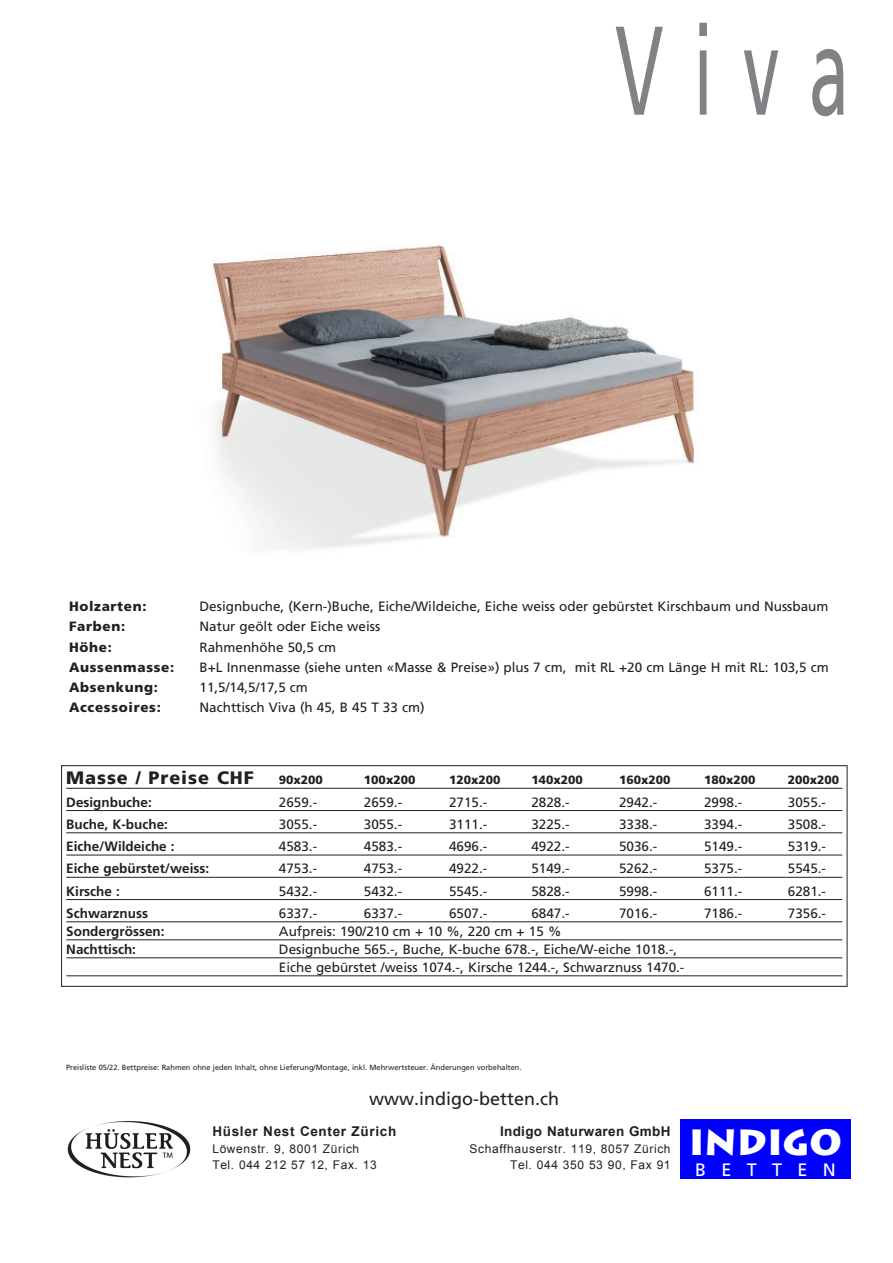
<style>
.page{position:relative;width:893px;height:1263px;background:#fff}
.page>*{position:absolute;margin:0;border:0;box-sizing:border-box;transform-origin:0 0}
.t1{font:126px "Frutiger";color:#808285;scale:.57 1}
.t2{font:900 36px "Lithos";color:#fff}
.t3{font:18px "Frutiger";color:#231f20}
.t4{font:900 18px "Frutiger";letter-spacing:.05em;color:#231f20}
.t5{font:18px "Frutiger";letter-spacing:.85em;color:#fff}
.t6{font:13.5px "Frutiger";color:#231f20}
.t7{font:700 13.5px "Frutiger";color:#231f20}
.t8{font:900 13.5px "Frutiger";letter-spacing:.05em;color:#231f20}
.t9{font:700 13.5px "Arial";letter-spacing:.05em;color:#231f20}
.t10{font:700 13.5px "Arial";letter-spacing:.025em;color:#231f20}
.t11{font:12px "Arial";letter-spacing:.05em;color:#231f20}
.t12{font:900 12px "Frutiger";color:#231f20}
.t13{font:7.5px "Frutiger";color:#231f20}
</style>
<div class="page">
<hr style="left:66px;top:788px;width:776px;height:1px;background:#231f20">
<hr style="left:66px;top:810px;width:776px;height:1px;background:#231f20">
<hr style="left:66px;top:832px;width:776px;height:1px;background:#231f20">
<hr style="left:66px;top:855px;width:776px;height:1px;background:#231f20">
<hr style="left:66px;top:877px;width:776px;height:1px;background:#231f20">
<hr style="left:66px;top:899px;width:776px;height:1px;background:#231f20">
<hr style="left:66px;top:921px;width:776px;height:1px;background:#231f20">
<hr style="left:66px;top:939px;width:776px;height:1px;background:#231f20">
<hr style="left:66px;top:957px;width:776px;height:1px;background:#231f20">
<hr style="left:66px;top:975px;width:776px;height:1px;background:#231f20">
<div style="left:61px;top:765px;width:786px;height:221px;border:1px solid #231f20"></div>
<img style="left:67px;top:1121px;width:124px;height:57px">
<div style="left:680px;top:1119px;width:170px;height:60px;background:#00f"></div>
<img style="left:212px;top:245px;width:483px;height:306px">
<p class="t1" style="left:615px;top:-3px;width:412px">Viva</p>
<p class="t8" style="left:69px;top:598px;width:79px">Holzarten:</p>
<p class="t6" style="left:200px;top:599px;width:630px">Designbuche, (Kern-)Buche, Eiche/Wildeiche, Eiche weiss oder gebürstet Kirschbaum und Nussbaum</p>
<p class="t8" style="left:69px;top:619px;width:58px">Farben:</p>
<p class="t6" style="left:199px;top:619px;width:182px">Natur geölt oder Eiche weiss</p>
<p class="t8" style="left:69px;top:639px;width:44px">Höhe:</p>
<p class="t6" style="left:199px;top:639px;width:138px">Rahmenhöhe 50,5 cm</p>
<p class="t8" style="left:69px;top:659px;width:107px">Aussenmasse:</p>
<p class="t6" style="left:199px;top:659px;width:631px">B+L Innenmasse (siehe unten «Masse &amp; Preise») plus 7 cm, mit RL +20 cm Länge H mit RL: 103,5 cm</p>
<p class="t8" style="left:69px;top:679px;width:91px">Absenkung:</p>
<p class="t6" style="left:200px;top:680px;width:110px">11,5/14,5/17,5 cm</p>
<p class="t8" style="left:69px;top:700px;width:93px">Accessoires:</p>
<p class="t6" style="left:200px;top:700px;width:227px">Nachttisch Viva (h 45, B 45 T 33 cm)</p>
<p class="t4" style="left:66px;top:767px;width:189px">Masse / Preise CHF</p>
<p class="t12" style="left:279px;top:773px;width:46px">90x200</p>
<p class="t12" style="left:364px;top:773px;width:53px">100x200</p>
<p class="t12" style="left:449px;top:773px;width:53px">120x200</p>
<p class="t12" style="left:531px;top:773px;width:53px">140x200</p>
<p class="t12" style="left:619px;top:773px;width:53px">160x200</p>
<p class="t12" style="left:704px;top:773px;width:53px">180x200</p>
<p class="t12" style="left:788px;top:773px;width:53px">200x200</p>
<p class="t7" style="left:66px;top:794px;width:87px">Designbuche:</p>
<p class="t6" style="left:279px;top:794px;width:40px">2659.-</p>
<p class="t6" style="left:364px;top:794px;width:40px">2659.-</p>
<p class="t6" style="left:449px;top:794px;width:40px">2715.-</p>
<p class="t6" style="left:531px;top:794px;width:40px">2828.-</p>
<p class="t6" style="left:619px;top:794px;width:40px">2942.-</p>
<p class="t6" style="left:704px;top:794px;width:40px">2998.-</p>
<p class="t6" style="left:788px;top:794px;width:40px">3055.-</p>
<p class="t7" style="left:66px;top:816px;width:103px">Buche, K-buche:</p>
<p class="t6" style="left:279px;top:816px;width:40px">3055.-</p>
<p class="t6" style="left:364px;top:816px;width:40px">3055.-</p>
<p class="t6" style="left:449px;top:816px;width:40px">3111.-</p>
<p class="t6" style="left:531px;top:816px;width:40px">3225.-</p>
<p class="t6" style="left:619px;top:816px;width:40px">3338.-</p>
<p class="t6" style="left:704px;top:816px;width:40px">3394.-</p>
<p class="t6" style="left:788px;top:816px;width:40px">3508.-</p>
<p class="t7" style="left:66px;top:838px;width:110px">Eiche/Wildeiche :</p>
<p class="t6" style="left:279px;top:838px;width:40px">4583.-</p>
<p class="t6" style="left:364px;top:838px;width:40px">4583.-</p>
<p class="t6" style="left:449px;top:838px;width:40px">4696.-</p>
<p class="t6" style="left:531px;top:838px;width:40px">4922.-</p>
<p class="t6" style="left:619px;top:838px;width:40px">5036.-</p>
<p class="t6" style="left:704px;top:838px;width:40px">5149.-</p>
<p class="t6" style="left:788px;top:838px;width:40px">5319.-</p>
<p class="t7" style="left:66px;top:861px;width:144px">Eiche gebürstet/weiss:</p>
<p class="t6" style="left:279px;top:861px;width:40px">4753.-</p>
<p class="t6" style="left:364px;top:861px;width:40px">4753.-</p>
<p class="t6" style="left:449px;top:861px;width:40px">4922.-</p>
<p class="t6" style="left:531px;top:861px;width:40px">5149.-</p>
<p class="t6" style="left:619px;top:861px;width:40px">5262.-</p>
<p class="t6" style="left:704px;top:861px;width:40px">5375.-</p>
<p class="t6" style="left:788px;top:861px;width:40px">5545.-</p>
<p class="t7" style="left:66px;top:883px;width:55px">Kirsche :</p>
<p class="t6" style="left:279px;top:883px;width:40px">5432.-</p>
<p class="t6" style="left:364px;top:883px;width:40px">5432.-</p>
<p class="t6" style="left:449px;top:883px;width:40px">5545.-</p>
<p class="t6" style="left:531px;top:883px;width:40px">5828.-</p>
<p class="t6" style="left:619px;top:883px;width:40px">5998.-</p>
<p class="t6" style="left:704px;top:883px;width:40px">6111.-</p>
<p class="t6" style="left:788px;top:883px;width:40px">6281.-</p>
<p class="t7" style="left:66px;top:905px;width:83px">Schwarznuss</p>
<p class="t6" style="left:279px;top:905px;width:40px">6337.-</p>
<p class="t6" style="left:364px;top:905px;width:40px">6337.-</p>
<p class="t6" style="left:449px;top:905px;width:40px">6507.-</p>
<p class="t6" style="left:531px;top:905px;width:40px">6847.-</p>
<p class="t6" style="left:619px;top:905px;width:40px">7016.-</p>
<p class="t6" style="left:704px;top:905px;width:40px">7186.-</p>
<p class="t6" style="left:788px;top:905px;width:40px">7356.-</p>
<p class="t7" style="left:66px;top:923px;width:100px">Sondergrössen:</p>
<p class="t6" style="left:279px;top:923px;width:284px">Aufpreis: 190/210 cm + 10 %, 220 cm + 15 %</p>
<p class="t7" style="left:66px;top:941px;width:71px">Nachttisch:</p>
<p class="t6" style="left:279px;top:941px;width:400px">Designbuche 565.-, Buche, K-buche 678.-, Eiche/W-eiche 1018.-,</p>
<p class="t6" style="left:279px;top:959px;width:407px">Eiche gebürstet /weiss 1074.-, Kirsche 1244.-, Schwarznuss 1470.-</p>
<p class="t13" style="left:66px;top:1063px;width:457px">Preisliste 05/22. Bettpreise: Rahmen ohne jeden Inhalt, ohne Lieferung/Montage, inkl. Mehrwertsteuer. Änderungen vorbehalten.</p>
<p class="t3" style="left:369px;top:1088px;width:191px">www.indigo-betten.ch</p>
<p class="t9" style="left:212px;top:1122px;width:185px">Hüsler Nest Center Zürich</p>
<p class="t11" style="left:212px;top:1140px;width:148px">Löwenstr. 9, 8001 Zürich</p>
<p class="t11" style="left:212px;top:1157px;width:166px">Tel. 044 212 57 12, Fax. 13</p>
<p class="t10" style="left:500px;top:1122px;width:172px">Indigo Naturwaren GmbH</p>
<p class="t11" style="left:470px;top:1141px;width:202px">Schaffhauserstr. 119, 8057 Zürich</p>
<p class="t11" style="left:510px;top:1157px;width:162px">Tel. 044 350 53 90, Fax 91</p>
<p class="t2" style="left:689px;top:1120px;width:155px">INDIGO</p>
<p class="t5" style="left:695px;top:1159px;width:142px">BETTEN</p>
</div>
